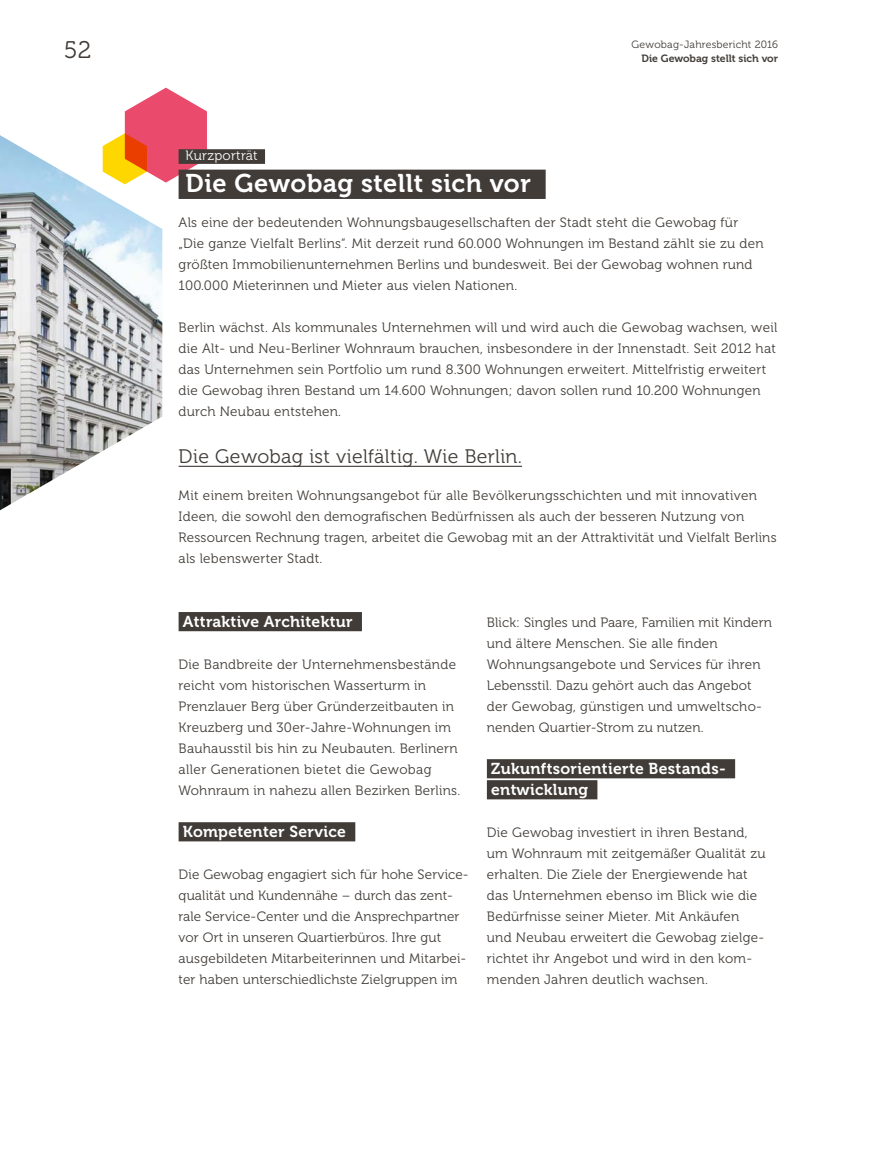
<style>
.page{position:relative;width:893px;height:1149px;background:#fff}
.page>*{position:absolute;margin:0;border:0;box-sizing:border-box;transform-origin:0 0}
.t1{font:25.5px "Museo 700";letter-spacing:.02em;color:#fff}
.t2{font:24px "Museo 300";color:#413c38}
.t3{font:19.5px "Museo 300";letter-spacing:.02em;color:#413c38}
.t4{font:15.75px/21px "Museo 700";letter-spacing:.02em;color:#fff}
.t5{font:13.5px/21px "Museo 300";letter-spacing:.02em;color:#413c38}
.t6{font:13.5px "Museo 300";letter-spacing:.02em;color:#fff}
.t7{font:10.5px "Museo 300";letter-spacing:.02em;color:#413c38}
.t8{font:10.5px "Museo 700";color:#413c38}
</style>
<div class="page">
<svg style="left:122px;top:88px;width:85px;height:96px"></svg>
<div style="left:487px;top:759px;width:248px;height:19px;background:#413c38"></div>
<div style="left:487px;top:780px;width:110px;height:19px;background:#413c38"></div>
<div style="left:179px;top:149px;width:86px;height:15px;background:#413c38"></div>
<div style="left:179px;top:169px;width:367px;height:30px;background:#413c38"></div>
<hr style="left:179px;top:465px;width:343px;height:1px;background:#413c38">
<div style="left:179px;top:612px;width:183px;height:19px;background:#413c38"></div>
<div style="left:179px;top:822px;width:176px;height:19px;background:#413c38"></div>
<img style="left:0;top:135px;width:162px;height:375px">
<h2 class="t2" style="left:64px;top:37px;width:29px">52</h2>
<p class="t7" style="left:632px;top:39px;width:148px">Gewobag-Jahresbericht 2016</p>
<p class="t8" style="left:641px;top:52px;width:138px">Die Gewobag stellt sich vor</p>
<p class="t6" style="left:186px;top:148px;width:74px">Kurzporträt</p>
<h1 class="t1" style="left:186px;top:169px;width:347px">Die Gewobag stellt sich vor</h1>
<p class="t5" style="left:179px;top:212px;width:587px">Als eine der bedeutenden Wohnungsbaugesellschaften der Stadt steht die Gewobag für „Die ganze Vielfalt Berlins“. Mit derzeit rund 60.000 Wohnungen im Bestand zählt sie zu den größten Immobilienunternehmen Berlins und bundesweit. Bei der Gewobag wohnen rund 100.000 Mieterinnen und Mieter aus vielen Nationen.</p>
<p class="t5" style="left:179px;top:317px;width:600px">Berlin wächst. Als kommunales Unternehmen will und wird auch die Gewobag wachsen, weil die Alt- und Neu-Berliner Wohnraum brauchen, insbesondere in der Innenstadt. Seit 2012 hat das Unternehmen sein Portfolio um rund 8.300 Wohnungen erweitert. Mittelfristig erweitert die Gewobag ihren Bestand um 14.600 Wohnungen; davon sollen rund 10.200 Wohnungen durch Neubau entstehen.</p>
<h3 class="t3" style="left:179px;top:445px;width:345px">Die Gewobag ist vielfältig. Wie Berlin.</h3>
<p class="t5" style="left:179px;top:485px;width:599px">Mit einem breiten Wohnungsangebot für alle Bevölkerungsschichten und mit innovativen Ideen, die sowohl den demografischen Bedürfnissen als auch der besseren Nutzung von Ressourcen Rechnung tragen, arbeitet die Gewobag mit an der Attraktivität und Vielfalt Berlins als lebenswerter Stadt.</p>
<p class="t4" style="left:183px;top:610px;width:171px">Attraktive Architektur</p>
<p class="t5" style="left:179px;top:653px;width:283px">Die Bandbreite der Unternehmensbestände reicht vom historischen Wasserturm in Prenzlauer Berg über Gründerzeitbauten in Kreuzberg und 30er-Jahre-Wohnungen im Bauhausstil bis hin zu Neubauten. Berlinern aller Generationen bietet die Gewobag Wohnraum in nahezu allen Bezirken Berlins.</p>
<p class="t4" style="left:183px;top:820px;width:165px">Kompetenter Service</p>
<p class="t5" style="left:179px;top:863px;width:292px">Die Gewobag engagiert sich für hohe Service&shy;qualität und Kundennähe – durch das zent&shy;rale Service-Center und die Ansprechpartner vor Ort in unseren Quartierbüros. Ihre gut ausgebildeten Mitarbeiterinnen und Mitarbei&shy;ter haben unterschiedlichste Zielgruppen im</p>
<p class="t5" style="left:487px;top:611px;width:287px">Blick: Singles und Paare, Familien mit Kindern und ältere Menschen. Sie alle finden Wohnungsangebote und Services für ihren Lebensstil. Dazu gehört auch das Angebot der Gewobag, günstigen und umweltscho&shy;nenden Quartier-Strom zu nutzen.</p>
<p class="t4" style="left:491px;top:757px;width:236px">Zukunftsorientierte Bestands&shy;entwicklung</p>
<p class="t5" style="left:487px;top:821px;width:280px">Die Gewobag investiert in ihren Bestand, um Wohnraum mit zeitgemäßer Qualität zu erhalten. Die Ziele der Energiewende hat das Unternehmen ebenso im Blick wie die Bedürfnisse seiner Mieter. Mit Ankäufen und Neubau erweitert die Gewobag zielge&shy;richtet ihr Angebot und wird in den kom&shy;menden Jahren deutlich wachsen.</p>
</div>
